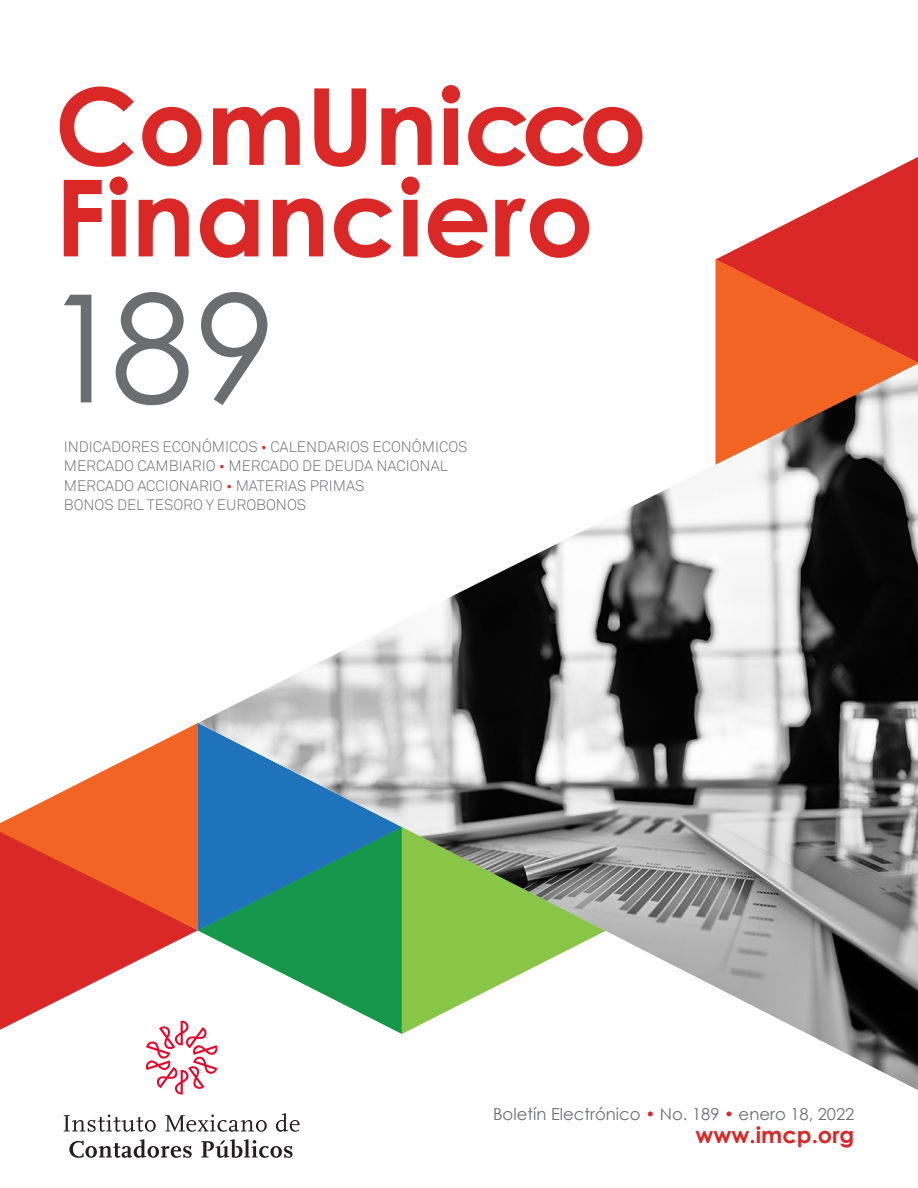
<style>
.page{position:relative;width:918px;height:1188px;background:#fff}
.page>*{position:absolute;margin:0;border:0;box-sizing:border-box;transform-origin:0 0}
.t1{font:150px "Century Gothic";color:#6c6d70}
.t2{font:700 106.5px "Century Gothic";color:#da2826}
.t3{font:700 22.5px "Century Gothic";color:#da2826}
.t4{font:16.5px "Century Gothic";color:#6c6d70}
._1er_parrafo{font:300 15px "Akkurat";color:#6c6d70}
.s1{color:#da2826}
</style>
<div class="page">
<svg style="left:715px;top:157px;width:203px;height:207px"></svg>
<img style="left:200px;top:364px;width:718px;height:726px">
<svg style="left:0;top:722px;width:606px;height:373px"></svg>
<svg style="left:64px;top:1115px;width:92px;height:17px"></svg>
<svg style="left:165px;top:1115px;width:102px;height:17px"></svg>
<svg style="left:276px;top:1113px;width:24px;height:19px"></svg>
<svg style="left:69px;top:1139px;width:123px;height:19px"></svg>
<svg style="left:201px;top:1139px;width:92px;height:19px"></svg>
<p class="t2" style="left:55px;top:59px;width:594px">ComUnicco</p>
<p class="t2" style="left:55px;top:151px;width:540px">Financiero</p>
<p class="t1" style="left:43px;top:257px;width:236px">189</p>
<p class="_1er_parrafo" style="left:64px;top:438px;width:405px">INDICADORES ECONÓMICOS <span class="s1">•</span> CALENDARIOS ECONÓMICOS</p>
<p class="_1er_parrafo" style="left:64px;top:457px;width:386px">MERCADO CAMBIARIO <span class="s1">•</span> MERCADO DE DEUDA NACIONAL</p>
<p class="_1er_parrafo" style="left:64px;top:477px;width:302px">MERCADO ACCIONARIO <span class="s1">•</span> MATERIAS PRIMAS</p>
<p class="_1er_parrafo" style="left:64px;top:496px;width:244px">BONOS DEL TESORO Y EUROBONOS</p>
<p class="t4" style="left:493px;top:1104px;width:363px">Boletín Electrónico <span class="s1">•</span> No. 189 <span class="s1">•</span> enero 18, 2022</p>
<p class="t3" style="left:696px;top:1120px;width:160px">www.imcp.org</p>
</div>
